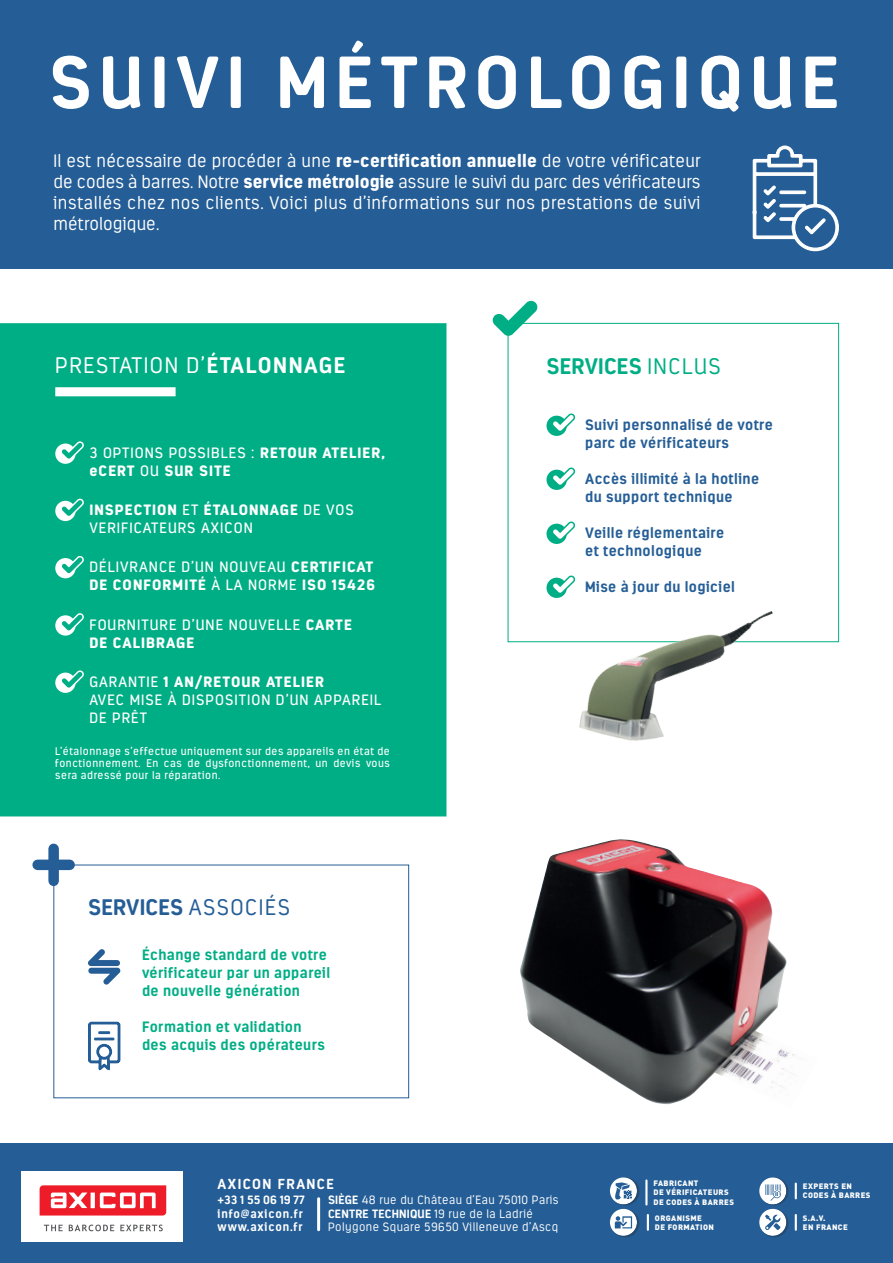
<style>
.page{position:relative;width:893px;height:1263px;background:#fff}
.page>*{position:absolute;margin:0;border:0;box-sizing:border-box;transform-origin:0 0}
.t1{font:700 73.5px "Estandar Rounded";letter-spacing:.1em;color:#fff}
.t2{font:300 22.5px "Estandar Rounded";letter-spacing:.07em;color:#fff}
.t3{font:700 22.5px "Estandar Rounded";letter-spacing:.01em;color:#255e96}
.t4{font:700 22.5px "Estandar Rounded";letter-spacing:.01em;color:#00ae85}
.t5{font:300 18px/21px "Estandar Rounded";letter-spacing:.035em;color:#fff;text-align:justify}
.t6{font:15px/18px "Estandar Rounded";letter-spacing:.07em;color:#fff}
.t7{font:700 15px/18px "Estandar Rounded";letter-spacing:.03em;color:#255e96}
.t8{font:700 15px/18px "Estandar Rounded";letter-spacing:.03em;color:#00ae85}
.t9{font:900 15px/18px "Estandar Rounded";letter-spacing:.07em;color:#fff}
.t10{font:700 14.4px "Estandar Rounded";letter-spacing:.1em;color:#fff}
.t11{font:300 12px/13.5px "Estandar Rounded";letter-spacing:.04em;color:#fff}
.t12{font:700 12px/13.5px "Estandar Rounded";letter-spacing:.07em;color:#fff}
.t13{font:11.1px/12px "Estandar Rounded";letter-spacing:.05em;color:#fff;text-align:justify}
.t14{font:900 7.8px/9.3px "DIN";letter-spacing:.05em;color:#fff}
.s1{font-weight:900}
.s2{font-weight:700}
.s3{font-weight:400}
.s4{font-weight:300}
</style>
<div class="page">
<div style="left:0;top:323px;width:446px;height:493px;background:#00ae85"></div>
<div style="left:0;top:1143px;width:893px;height:120px;background:#255e96"></div>
<div style="left:55px;top:387px;width:121px;height:9px;background:#fff"></div>
<img style="left:520px;top:839px;width:275px;height:266px">
<div style="left:22px;top:1171px;width:161px;height:71px;background:#fff"></div>
<svg style="left:40px;top:1185px;width:126px;height:30px"></svg>
<svg style="left:44px;top:1225px;width:19px;height:6px"></svg>
<svg style="left:69px;top:1224px;width:45px;height:7px"></svg>
<svg style="left:120px;top:1224px;width:43px;height:7px"></svg>
<svg style="left:55px;top:443px;width:21px;height:21px"></svg>
<svg style="left:59px;top:441px;width:25px;height:21px"></svg>
<div style="left:55px;top:501px;width:21px;height:20px;background:#fff;border-radius:50%"></div>
<svg style="left:59px;top:498px;width:25px;height:21px"></svg>
<div style="left:55px;top:558px;width:21px;height:20px;background:#fff;border-radius:50%"></div>
<svg style="left:59px;top:556px;width:25px;height:20px"></svg>
<svg style="left:55px;top:615px;width:21px;height:21px"></svg>
<svg style="left:59px;top:613px;width:25px;height:21px"></svg>
<svg style="left:55px;top:673px;width:21px;height:20px"></svg>
<svg style="left:59px;top:670px;width:25px;height:21px"></svg>
<hr style="left:317px;top:1199px;width:3px;height:31px;background:#fff">
<svg style="left:610px;top:1177px;width:39px;height:61px"></svg>
<svg style="left:759px;top:1177px;width:38px;height:61px"></svg>
<svg style="left:546px;top:416px;width:21px;height:20px"></svg>
<svg style="left:550px;top:413px;width:26px;height:21px"></svg>
<svg style="left:546px;top:470px;width:21px;height:20px"></svg>
<svg style="left:550px;top:467px;width:26px;height:21px"></svg>
<svg style="left:546px;top:524px;width:21px;height:20px"></svg>
<svg style="left:550px;top:521px;width:26px;height:21px"></svg>
<div style="left:546px;top:578px;width:21px;height:20px;background:#00ae85;border-radius:50%"></div>
<svg style="left:550px;top:575px;width:26px;height:15px"></svg>
<div style="left:0;top:0;width:893px;height:269px;background:#255e96"></div>
<svg style="left:752px;top:145px;width:87px;height:107px"></svg>
<div style="left:48px;top:849px;width:11px;height:32px;background:#255e96"></div>
<div style="left:38px;top:859px;width:32px;height:11px;background:#255e96"></div>
<svg style="left:88px;top:1021px;width:33px;height:50px"></svg>
<svg style="left:88px;top:949px;width:32px;height:35px"></svg>
<img style="left:537px;top:590px;width:265px;height:151px">
<svg style="left:492px;top:300px;width:46px;height:36px"></svg>
<h1 class="t1" style="left:49px;top:38px;width:792px">SUIVI MÉTROLOGIQUE</h1>
<p class="t5" style="left:53px;top:150px;width:649px">Il est nécessaire de procéder à une <span class="s1">re-certification annuelle</span> de votre vérificateur de codes à barres. Notre <span class="s1">service métrologie</span> assure le suivi du parc des vérificateurs installés chez nos clients. Voici plus d’informations sur nos prestations de suivi métrologique.</p>
<p class="t2" style="left:55px;top:353px;width:292px">PRESTATION D’<span class="s2">ÉTALONNAGE</span></p>
<p class="t9" style="left:89px;top:443px;width:297px"><span class="s3">3 OPTIONS POSSIBLES :</span> RETOUR ATELIER, eCERT <span class="s3">OU</span> SUR SITE</p>
<p class="t6" style="left:89px;top:501px;width:266px"><span class="s1">INSPECTION</span> ET <span class="s1">ÉTALONNAGE</span> DE VOS<br>VERIFICATEURS AXICON</p>
<p class="t9" style="left:89px;top:558px;width:287px"><span class="s3">DÉLIVRANCE D’UN NOUVEAU</span> CERTIFICAT<br>DE CONFORMITÉ <span class="s3">À LA NORME</span> ISO 15426</p>
<p class="t6" style="left:89px;top:615px;width:264px">FOURNITURE D’UNE NOUVELLE <span class="s1">CARTE<br>DE CALIBRAGE</span></p>
<p class="t6" style="left:89px;top:673px;width:293px">GARANTIE <span class="s1">1 AN/RETOUR ATELIER<br></span>AVEC MISE À DISPOSITION D’UN APPAREIL<br>DE PRÊT</p>
<p class="t13" style="left:55px;top:745px;width:336px">L’étalonnage s’effectue uniquement sur des appareils en état de fonctionnement. En cas de dysfonctionnement, un devis vous sera adressé pour la réparation.</p>
<p class="t3" style="left:88px;top:894px;width:203px">SERVICES <span class="s4">ASSOCIÉS</span></p>
<p class="t8" style="left:142px;top:946px;width:190px">Échange standard de votre vérificateur par un appareil de nouvelle génération</p>
<p class="t8" style="left:142px;top:1018px;width:184px">Formation et validation des acquis des opérateurs</p>
<p class="t4" style="left:546px;top:352px;width:176px">SERVICES <span class="s4">INCLUS</span></p>
<p class="t7" style="left:585px;top:416px;width:189px">Suivi personnalisé de votre parc de vérificateurs</p>
<p class="t7" style="left:585px;top:470px;width:176px">Accès illimité à la hotline du support technique</p>
<p class="t7" style="left:585px;top:524px;width:140px">Veille réglementaire et technologique</p>
<p class="t7" style="left:585px;top:578px;width:151px">Mise à jour du logiciel</p>
<p class="t10" style="left:218px;top:1175px;width:118px">AXICON FRANCE</p>
<p class="t14" style="left:654px;top:1178px;width:82px">FABRICANT<br>DE VÉRIFICATEURS<br>DE CODES À BARRES</p>
<p class="t14" style="left:803px;top:1181px;width:69px">EXPERTS EN<br>CODES À BARRES</p>
<p class="t14" style="left:655px;top:1212px;width:60px">ORGANISME<br>DE FORMATION</p>
<p class="t14" style="left:803px;top:1212px;width:46px">S.A.V.<br>EN FRANCE</p>
<p class="t12" style="left:218px;top:1193px;width:88px">+33 1 55 06 19 77 info@axicon.fr www.axicon.fr</p>
<p class="t11" style="left:328px;top:1193px;width:232px"><span class="s2">SIÈGE</span> 48 rue du Château d’Eau 75010 Paris<br><span class="s2">CENTRE TECHNIQUE</span> 19 rue de la Ladrié<br>Polygone Square 59650 Villeneuve d’Ascq</p>
</div>
